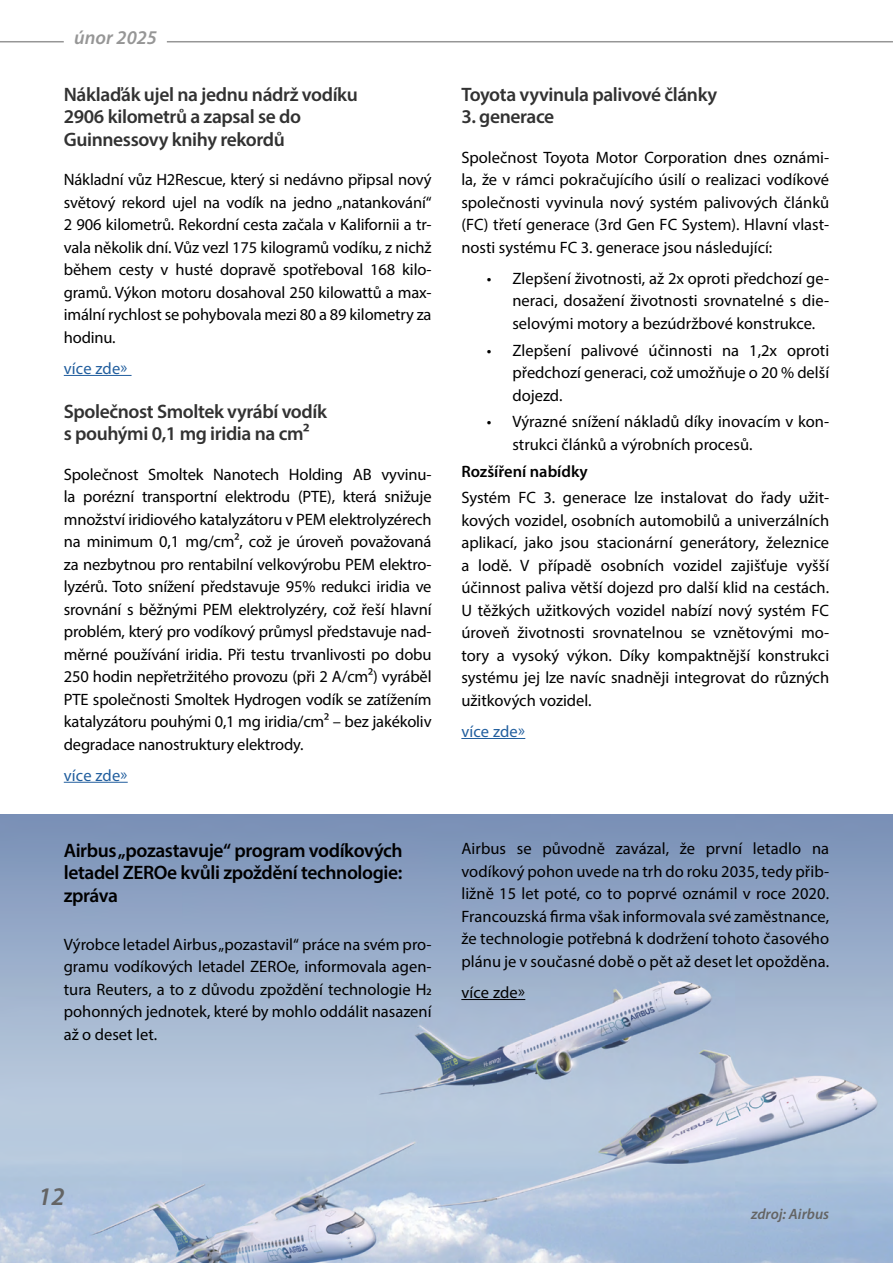
<style>
.page{position:relative;width:893px;height:1263px;background:#fff}
.page>*{position:absolute;margin:0;border:0;box-sizing:border-box;transform-origin:0 0}
.t1{font:italic 600 25.5px "Myriad Pro";color:#646464}
.t2{font:600 19.5px/22.5px "Myriad Pro";letter-spacing:-.02em;color:#323232}
.t3{font:600 19.5px/22.5px "Myriad Pro";letter-spacing:-.02em;color:#000;text-align:justify}
.t4{font:italic 600 19.5px "Myriad Pro";color:#969696}
.t5{font:16.5px/22.5px "Myriad Pro";color:#000;text-align:justify}
.t6{font:16.5px "Myriad Pro";letter-spacing:.01em;color:#215e9e}
.t7{font:600 16.5px "Myriad Pro";color:#000}
.t8{font:italic 600 15px "Myriad Pro";color:#646464}
</style>
<div class="page">
<hr style="left:0;top:41px;width:64px;height:1px;background:#969696">
<hr style="left:167px;top:41px;width:726px;height:1px;background:#969696">
<img style="left:0;top:814px;width:893px;height:449px">
<hr style="left:64px;top:375px;width:68px;height:1px;background:#215e9e">
<hr style="left:64px;top:782px;width:64px;height:1px;background:#215e9e">
<hr style="left:461px;top:738px;width:64px;height:1px;background:#215e9e">
<hr style="left:461px;top:999px;width:64px;height:1px;background:#000">
<p class="t4" style="left:74px;top:25px;width:84px">únor 2025</p>
<p class="t2" style="left:64px;top:82px;width:296px">Náklaďák ujel na jednu nádrž vodíku<br>2906 kilometrů a zapsal se do<br>Guinnessovy knihy rekordů</p>
<p class="t5" style="left:64px;top:168px;width:369px">Nákladní vůz H2Rescue, který si nedávno připsal nový světový rekord ujel na vodík na jedno „natankování“ 2 906 kilometrů. Rekordní cesta začala v Kalifornii a tr&shy;vala několik dní. Vůz vezl 175 kilogramů vodíku, z nichž během cesty v husté dopravě spotřeboval 168 kilo&shy;gramů. Výkon motoru dosahoval 250 kilowattů a max&shy;imální rychlost se pohybovala mezi 80 a 89 kilometry za hodinu.</p>
<p class="t6" style="left:64px;top:358px;width:65px">více zde»</p>
<p class="t2" style="left:64px;top:399px;width:265px">Společnost Smoltek vyrábí vodík s pouhými 0,1 mg iridia na cm²</p>
<p class="t5" style="left:64px;top:462px;width:369px">Společnost Smoltek Nanotech Holding AB vyvinu&shy;la porézní transportní elektrodu (PTE), která snižuje množství iridiového katalyzátoru v PEM elektrolyzérech na minimum 0,1 mg/cm², což je úroveň považovaná za nezbytnou pro rentabilní velkovýrobu PEM elektro&shy;lyzérů. Toto snížení představuje 95% redukci iridia ve srovnání s běžnými PEM elektrolyzéry, což řeší hlavní problém, který pro vodíkový průmysl představuje nad&shy;měrné používání iridia. Při testu trvanlivosti po dobu 250 hodin nepřetržitého provozu (při 2 A/cm²) vyráběl PTE společnosti Smoltek Hydrogen vodík se zatížením katalyzátoru pouhými 0,1 mg iridia/cm² – bez jakékoliv degradace nanostruktury elektrody.</p>
<p class="t6" style="left:64px;top:765px;width:65px">více zde»</p>
<p class="t3" style="left:64px;top:838px;width:340px">Airbus „pozastavuje“ program vodíkových letadel ZEROe kvůli zpoždění technologie: zpráva</p>
<p class="t5" style="left:64px;top:932px;width:369px">Výrobce letadel Airbus „pozastavil“ práce na svém pro&shy;gramu vodíkových letadel ZEROe, informovala agen&shy;tura Reuters, a to z důvodu zpoždění technologie H2 pohonných jednotek, které by mohlo oddálit nasazení až o deset let.</p>
<p class="t2" style="left:461px;top:82px;width:257px">Toyota vyvinula palivové články</p>
<p class="t2" style="left:461px;top:105px;width:94px">3. generace</p>
<p class="t5" style="left:461px;top:146px;width:369px">Společnost Toyota Motor Corporation dnes oznámi&shy;la, že v rámci pokračujícího úsilí o realizaci vodíkové společnosti vyvinula nový systém palivových článků (FC) třetí generace (3rd Gen FC System). Hlavní vlast&shy;nosti systému FC 3. generace jsou následující:</p>
<p class="t5" style="left:512px;top:267px;width:318px;text-indent:-26px">• Zlepšení životnosti, až 2x oproti předchozí ge&shy;neraci, dosažení životnosti srovnatelné s die&shy;selovými motory a bezúdržbové konstrukce.</p>
<p class="t5" style="left:512px;top:338px;width:318px;text-indent:-26px">• Zlepšení palivové účinnosti na 1,2x oproti předchozí generaci, což umožňuje o 20 % delší dojezd.</p>
<p class="t5" style="left:512px;top:410px;width:318px;text-indent:-26px">• Výrazné snížení nákladů díky inovacím v kon&shy;strukci článků a výrobních procesů.</p>
<p class="t7" style="left:461px;top:460px;width:128px">Rozšíření nabídky</p>
<p class="t5" style="left:461px;top:486px;width:369px">Systém FC 3. generace lze instalovat do řady užit&shy;kových vozidel, osobních automobilů a univerzálních aplikací, jako jsou stacionární generátory, železnice a lodě. V případě osobních vozidel zajišťuje vyšší účinnost paliva větší dojezd pro další klid na cestách.<br>U těžkých užitkových vozidel nabízí nový systém FC úroveň životnosti srovnatelnou se vznětovými mo&shy;tory a vysoký výkon. Díky kompaktnější konstrukci systému jej lze navíc snadněji integrovat do různých užitkových vozidel.</p>
<p class="t6" style="left:461px;top:721px;width:65px">více zde»</p>
<p class="t5" style="left:461px;top:837px;width:369px">Airbus se původně zavázal, že první letadlo na vodíkový pohon uvede na trh do roku 2035, tedy přib&shy;ližně 15 let poté, co to poprvé oznámil v roce 2020.<br>Francouzská firma však informovala své zaměstnance, že technologie potřebná k dodržení tohoto časového plánu je v současné době o pět až deset let opožděna.</p>
<p class="t5" style="left:461px;top:981px;width:65px">více zde»</p>
<h1 class="t1" style="left:38px;top:1180px;width:28px">12</h1>
<p class="t8" style="left:751px;top:1204px;width:80px">zdroj: Airbus</p>
</div>
